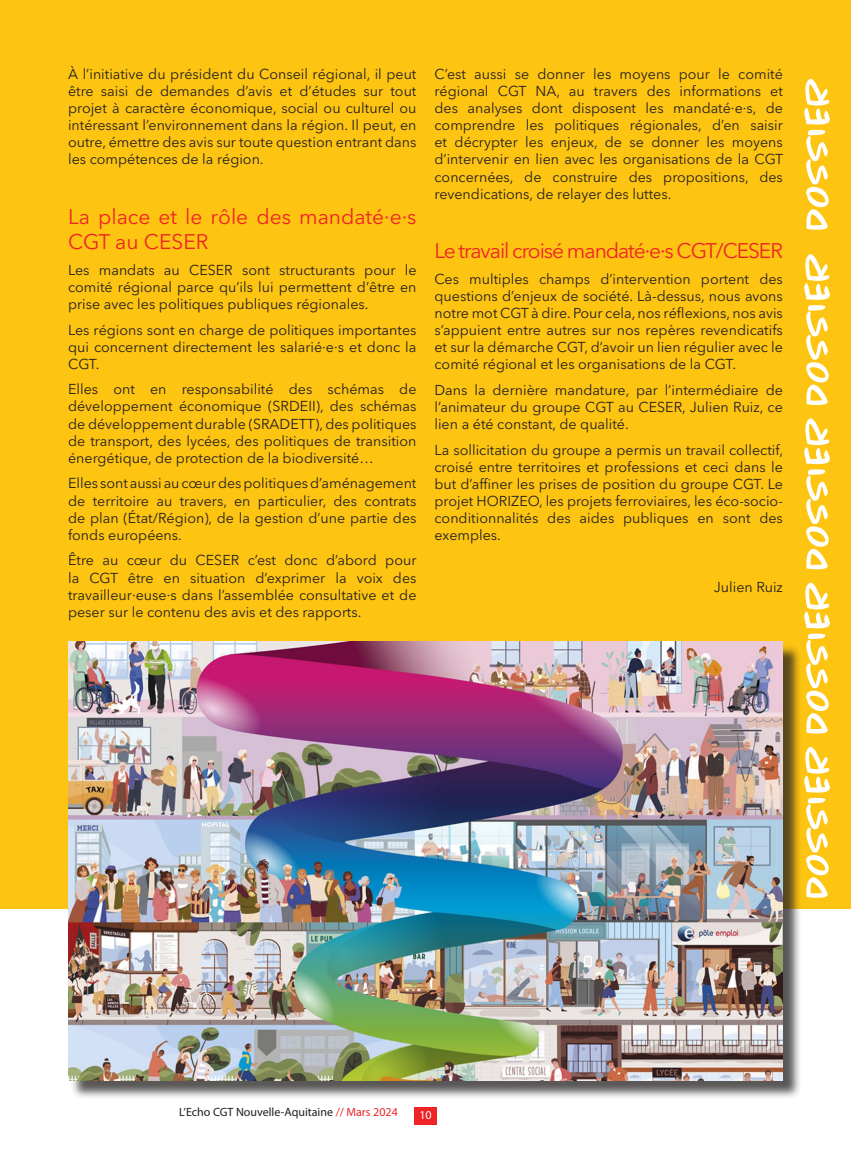
<style>
.page{position:relative;width:851px;height:1149px;background:#fff}
.page>*{position:absolute;margin:0;border:0;box-sizing:border-box;transform-origin:0 0}
.Default{font:21px/25.2px "Avenir Next Cyr";color:#ee2325}
.Default-2{font:21px "Avenir Next Cyr";letter-spacing:-.05em;color:#ee2325}
.Default-3{font:14.25px/17.1px "Avenir Next Cyr";color:#231f20;text-align:justify}
.t1{font:12px "Myriad Pro";color:#231f20}
.t2{font:12px "Myriad Pro";color:#fff}
.s1{color:#ee2325}
</style>
<div class="page">
<div style="left:0;top:0;width:850px;height:908px;background:#fec412"></div>
<div style="left:414px;top:1106px;width:22px;height:17px;background:#ee2325"></div>
<svg style="left:804px;top:78px;width:25px;height:152px"></svg>
<svg style="left:804px;top:254px;width:25px;height:655px"></svg>
<div style="left:70px;top:643px;width:731px;height:456px;background:#231f20;opacity:.75"></div>
<img style="left:68px;top:641px;width:714px;height:439px">
<p class="Default-3" style="left:68px;top:65px;width:350px">À l’initiative du président du Conseil régional, il peut être saisi de demandes d’avis et d’études sur tout projet à caractère économique, social ou culturel ou intéressant l’environnement dans la région. Il peut, en outre, émettre des avis sur toute question entrant dans les compétences de la région.</p>
<p class="Default" style="left:68px;top:204px;width:350px">La place et le rôle des mandaté·e·s<br>CGT au CESER</p>
<p class="Default-3" style="left:68px;top:261px;width:350px">Les mandats au CESER sont structurants pour le comité régional parce qu’ils lui permettent d’être en prise avec les politiques publiques régionales.</p>
<p class="Default-3" style="left:68px;top:321px;width:350px">Les régions sont en charge de politiques importantes qui concernent directement les salarié·e·s et donc la CGT.</p>
<p class="Default-3" style="left:68px;top:381px;width:350px">Elles ont en responsabilité des schémas de développement économique (SRDEII), des schémas de développement durable (SRADETT), des politiques de transport, des lycées, des politiques de transition énergétique, de protection de la biodiversité…</p>
<p class="Default-3" style="left:68px;top:475px;width:350px">Elles sont aussi au cœur des politiques d’aménagement de territoire au travers, en particulier, des contrats de plan (État/Région), de la gestion d’une partie des fonds européens.</p>
<p class="Default-3" style="left:68px;top:551px;width:350px">Être au cœur du CESER c’est donc d’abord pour la CGT être en situation d’exprimer la voix des travailleur·euse·s dans l’assemblée consultative et de peser sur le contenu des avis et des rapports.</p>
<p class="Default-3" style="left:434px;top:65px;width:350px">C’est aussi se donner les moyens pour le comité régional CGT NA, au travers des informations et des analyses dont disposent les mandaté·e·s, de comprendre les politiques régionales, d’en saisir et décrypter les enjeux, de se donner les moyens d’intervenir en lien avec les organisations de la CGT concernées, de construire des propositions, des revendications, de relayer des luttes.</p>
<p class="Default-2" style="left:434px;top:238px;width:350px">Le travail croisé mandaté·e·s CGT/CESER</p>
<p class="Default-3" style="left:434px;top:270px;width:350px">Ces multiples champs d’intervention portent des questions d’enjeux de société. Là-dessus, nous avons notre mot CGT à dire. Pour cela, nos réflexions, nos avis s’appuient entre autres sur nos repères revendicatifs et sur la démarche CGT, d’avoir un lien régulier avec le comité régional et les organisations de la CGT.</p>
<p class="Default-3" style="left:434px;top:381px;width:350px">Dans la dernière mandature, par l’intermédiaire de l’animateur du groupe CGT au CESER, Julien Ruiz, ce lien a été constant, de qualité.</p>
<p class="Default-3" style="left:434px;top:441px;width:350px">La sollicitation du groupe a permis un travail collectif, croisé entre territoires et professions et ceci dans le but d’affiner les prises de position du groupe CGT. Le projet HORIZEO, les projets ferroviaires, les éco-socio&shy;conditionnalités des aides publiques en sont des exemples.</p>
<p class="Default-3" style="left:713px;top:578px;width:70px">Julien Ruiz</p>
<p class="t1" style="left:179px;top:1104px;width:220px">L’Echo CGT Nouvelle-Aquitaine <span class="s1">// Mars 2024</span></p>
<p class="t2" style="left:419px;top:1106px;width:14px">10</p>
</div>
